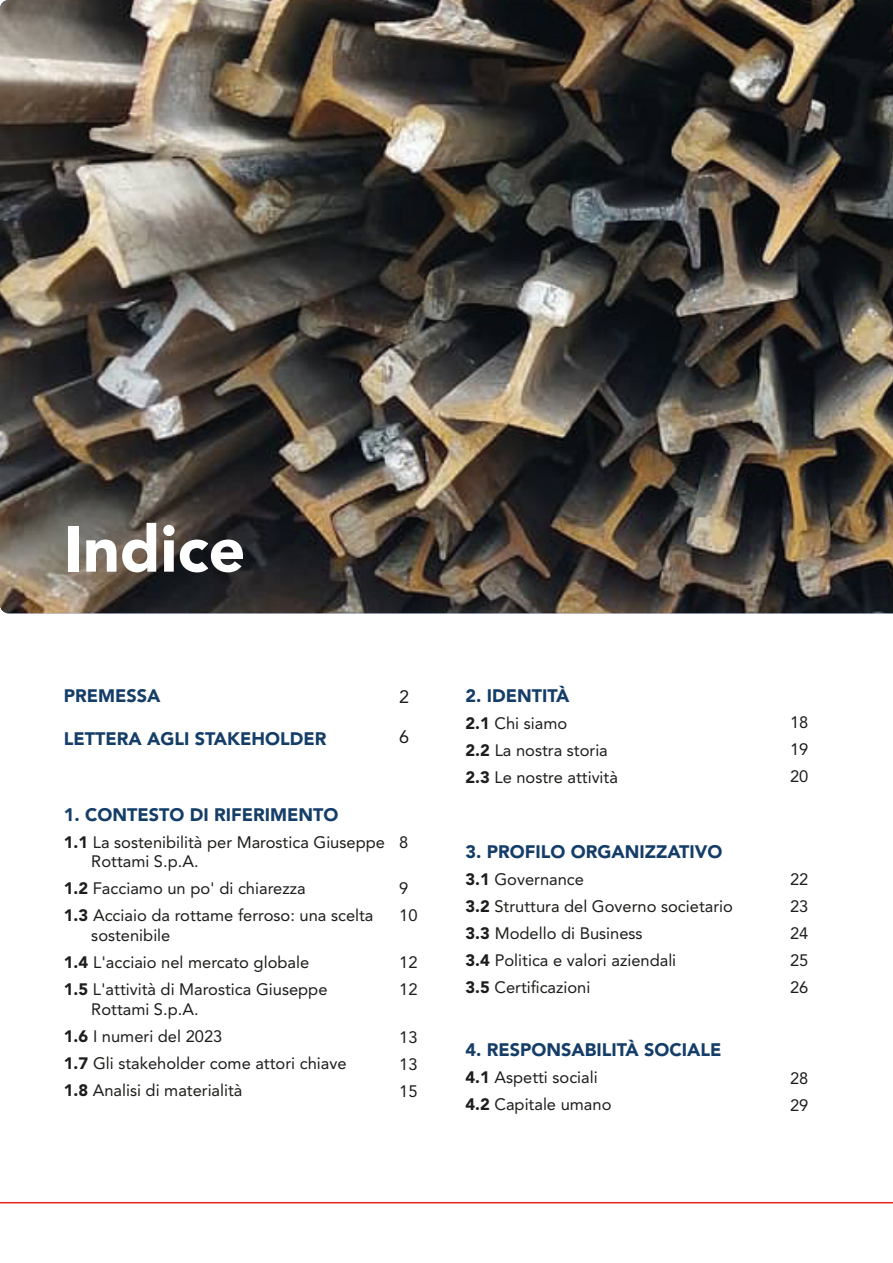
<style>
.page{position:relative;width:893px;height:1263px;background:#fff}
.page>*{position:absolute;margin:0;border:0;box-sizing:border-box;transform-origin:0 0}
.t1{font:900 64.5px "Avenir LT Std";color:#fff}
.t2{font:900 18px "Avenir LT Std";color:#143d68}
.t3{font:18px "Avenir LT Std";color:#1d1d1b}
.t4{font:16.5px "Avenir LT Std";color:#1d1d1b}
.s1{font-weight:900}
</style>
<div class="page">
<hr style="left:0;top:1202px;width:893px;height:1px;background:#e3241e">
<img style="left:0;top:0;width:893px;height:613px">
<p class="t1" style="left:64px;top:510px;width:183px">Indice</p>
<p class="t2" style="left:64px;top:685px;width:98px">PREMESSA</p>
<p class="t2" style="left:64px;top:728px;width:264px">LETTERA AGLI STAKEHOLDER</p>
<p class="t3" style="left:399px;top:686px;width:12px">2</p>
<p class="t3" style="left:399px;top:727px;width:12px">6</p>
<p class="t2" style="left:64px;top:803px;width:276px">1. CONTESTO DI RIFERIMENTO</p>
<p class="t4" style="left:64px;top:832px;width:323px"><span class="s1">1.1</span> La sostenibilità per Marostica Giuseppe</p>
<p class="t4" style="left:91px;top:852px;width:109px">Rottami S.p.A.</p>
<p class="t4" style="left:64px;top:879px;width:243px"><span class="s1">1.2</span> Facciamo un po' di chiarezza</p>
<p class="t4" style="left:64px;top:906px;width:311px"><span class="s1">1.3</span> Acciaio da rottame ferroso: una scelta</p>
<p class="t4" style="left:91px;top:926px;width:81px">sostenibile</p>
<p class="t4" style="left:64px;top:953px;width:247px"><span class="s1">1.4</span> L'acciaio nel mercato globale</p>
<p class="t4" style="left:64px;top:980px;width:265px"><span class="s1">1.5</span> L'attività di Marostica Giuseppe</p>
<p class="t4" style="left:91px;top:1000px;width:109px">Rottami S.p.A.</p>
<p class="t4" style="left:64px;top:1027px;width:160px"><span class="s1">1.6</span> I numeri del 2023</p>
<p class="t4" style="left:64px;top:1054px;width:284px"><span class="s1">1.7</span> Gli stakeholder come attori chiave</p>
<p class="t4" style="left:64px;top:1081px;width:180px"><span class="s1">1.8</span> Analisi di materialità</p>
<p class="t4" style="left:399px;top:832px;width:11px">8</p>
<p class="t4" style="left:399px;top:879px;width:11px">9</p>
<p class="t4" style="left:399px;top:906px;width:20px">10</p>
<p class="t4" style="left:399px;top:952px;width:20px">12</p>
<p class="t4" style="left:399px;top:979px;width:20px">12</p>
<p class="t4" style="left:399px;top:1027px;width:20px">13</p>
<p class="t4" style="left:399px;top:1054px;width:20px">13</p>
<p class="t4" style="left:399px;top:1081px;width:20px">15</p>
<p class="t2" style="left:465px;top:685px;width:105px">2. IDENTITÀ</p>
<p class="t4" style="left:465px;top:713px;width:103px"><span class="s1">2.1</span> Chi siamo</p>
<p class="t4" style="left:465px;top:740px;width:144px"><span class="s1">2.2</span> La nostra storia</p>
<p class="t4" style="left:465px;top:767px;width:154px"><span class="s1">2.3</span> Le nostre attività</p>
<p class="t2" style="left:465px;top:841px;width:258px">3. PROFILO ORGANIZZATIVO</p>
<p class="t4" style="left:465px;top:870px;width:120px"><span class="s1">3.1</span> Governance</p>
<p class="t4" style="left:465px;top:897px;width:269px"><span class="s1">3.2</span> Struttura del Governo societario</p>
<p class="t4" style="left:465px;top:924px;width:179px"><span class="s1">3.3</span> Modello di Business</p>
<p class="t4" style="left:465px;top:951px;width:212px"><span class="s1">3.4</span> Politica e valori aziendali</p>
<p class="t4" style="left:465px;top:978px;width:126px"><span class="s1">3.5</span> Certificazioni</p>
<p class="t2" style="left:465px;top:1039px;width:257px">4. RESPONSABILITÀ SOCIALE</p>
<p class="t4" style="left:465px;top:1068px;width:134px"><span class="s1">4.1</span> Aspetti sociali</p>
<p class="t4" style="left:465px;top:1095px;width:148px"><span class="s1">4.2</span> Capitale umano</p>
<p class="t4" style="left:790px;top:713px;width:20px">18</p>
<p class="t4" style="left:790px;top:740px;width:20px">19</p>
<p class="t4" style="left:790px;top:767px;width:20px">20</p>
<p class="t4" style="left:790px;top:870px;width:20px">22</p>
<p class="t4" style="left:790px;top:897px;width:20px">23</p>
<p class="t4" style="left:790px;top:924px;width:20px">24</p>
<p class="t4" style="left:790px;top:951px;width:20px">25</p>
<p class="t4" style="left:790px;top:978px;width:20px">26</p>
<p class="t4" style="left:790px;top:1069px;width:20px">28</p>
<p class="t4" style="left:790px;top:1096px;width:20px">29</p>
</div>
